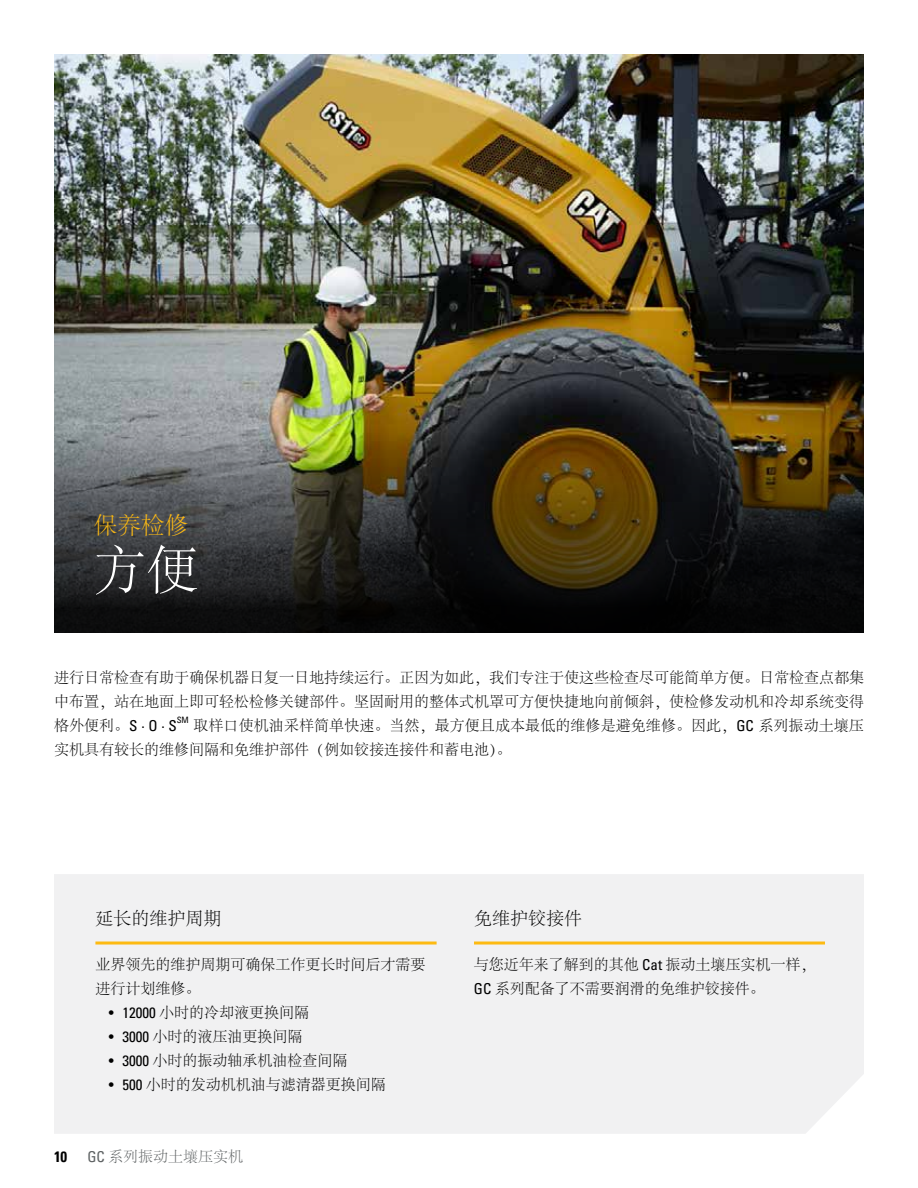
<style>
.page{position:relative;width:918px;height:1188px;background:#fff}
.page>*{position:absolute;margin:0;border:0;box-sizing:border-box;transform-origin:0 0}
.t1{font:300 52.5px "Adobe Song Std";color:#fff}
.t2{font:300 23.7px "Adobe Song Std";color:#fdba12}
.t3{font:300 18px "Adobe Song Std";color:#000}
.t4{font:300 15px/24px "Adobe Song Std";color:#000}
.t5{font:300 15px "Adobe Song Std";color:#5e6263}
.t6{font:700 condensed 15px "Univers LT";color:#000}
.t7{font:condensed 8.7px "Univers LT Std";color:#000}
.s1{font-family:"Univers LT Std";font-weight:400;font-stretch:condensed}
.s2{font-family:"Univers LT";font-weight:400;font-stretch:condensed}
</style>
<div class="page">
<img style="left:54px;top:54px;width:810px;height:67px">
<img style="left:54px;top:121px;width:810px;height:512px">
<div style="left:54px;top:874px;width:810px;height:260px;background:#f1f1f2"></div>
<hr style="left:95px;top:942px;width:342px;height:3px;background:#fdba12">
<hr style="left:474px;top:942px;width:351px;height:3px;background:#fdba12">
<h2 class="t2" style="left:94px;top:513px;width:96px">保养检修</h2>
<h1 class="t1" style="left:94px;top:542px;width:106px">方便</h1>
<p class="t4" style="left:54px;top:666px;width:812px;text-align:justify">进行日常检查有助于确保机器日复一日地持续运行。正因为如此，我们专注于使这些检查尽可能简单方便。日常检查点都集中布置，站在地面上即可轻松检修关键部件。坚固耐用的整体式机罩可方便快捷地向前倾斜，使检修发动机和冷却系统变得格外便利。<span class="s1">S·O·S</span></p>
<p class="t7" style="left:177px;top:715px;width:14px">SM</p>
<p class="t4" style="left:54px;top:714px;width:811px;text-indent:139px">取样口使机油采样简单快速。当然，最方便且成本最低的维修是避免维修。因此，<span class="s1">GC</span> 系列振动土壤压实机具有较长的维修间隔和免维护部件（例如铰接连接件和蓄电池）。</p>
<p class="t3" style="left:95px;top:908px;width:127px">延长的维护周期</p>
<p class="t3" style="left:474px;top:908px;width:109px">免维护铰接件</p>
<p class="t4" style="left:95px;top:953px;width:331px">业界领先的维护周期可确保工作更长时间后才需要进行计划维修。</p>
<p class="t4" style="left:109px;top:1001px;width:202px"><span class="s1">• 12000</span> 小时的冷却液更换间隔</p>
<p class="t4" style="left:109px;top:1025px;width:195px"><span class="s1">• 3000</span> 小时的液压油更换间隔</p>
<p class="t4" style="left:109px;top:1049px;width:240px"><span class="s1">• 3000</span> 小时的振动轴承机油检查间隔</p>
<p class="t4" style="left:109px;top:1073px;width:278px"><span class="s1">• 500</span> 小时的发动机机油与滤清器更换间隔</p>
<p class="t6" style="left:54px;top:1147px;width:15px">10</p>
<p class="t5" style="left:87px;top:1148px;width:157px"><span class="s2">GC</span> 系列振动土壤压实机</p>
<p class="t4" style="left:474px;top:953px;width:343px">与您近年来了解到的其他 <span class="s1">Cat</span> 振动土壤压实机一样，<br><span class="s1">GC</span> 系列配备了不需要润滑的免维护铰接件。</p>
</div>
